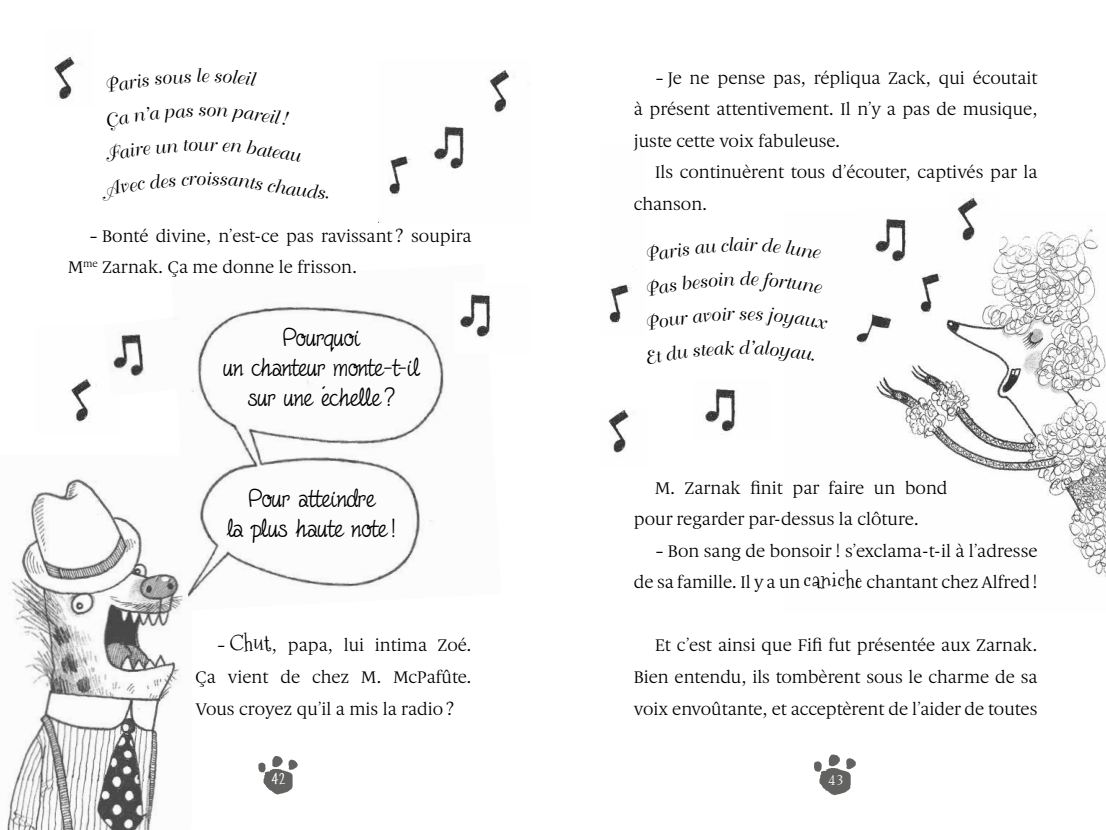
<style>
.page{position:relative;width:1106px;height:830px;background:#fff}
.page>*{position:absolute;margin:0;border:0;box-sizing:border-box;transform-origin:0 0}
.t1{font:28.5px/30px "Fineliner Script";color:#000;text-align:center}
.t2{font:18.75px "Bellevue";color:#000}
.t3{font:18px/31.5px "Gauthier FY";color:#000;text-align:justify}
.t4{font:14.25px "Carrotflower";color:#fff}
.t5{font:13.5px "Gauthier FY";color:#fff}
.s1{font-family:"Mountainsof Christmas";font-size:21.75px}
</style>
<div class="page">
<img style="left:856px;top:225px;width:250px;height:352px">
<img style="left:7px;top:478px;width:173px;height:351px">
<img style="left:172px;top:303px;width:272px;height:307px">
<img style="left:71px;top:378px;width:26px;height:45px">
<img style="left:460px;top:293px;width:32px;height:45px">
<img style="left:379px;top:70px;width:136px;height:153px">
<img style="left:54px;top:55px;width:21px;height:46px">
<img style="left:910px;top:265px;width:47px;height:53px">
<img style="left:863px;top:218px;width:77px;height:51px">
<img style="left:704px;top:388px;width:32px;height:45px">
<img style="left:948px;top:196px;width:50px;height:59px">
<img style="left:608px;top:408px;width:21px;height:45px">
<img style="left:609px;top:284px;width:23px;height:40px">
<img style="left:111px;top:317px;width:75px;height:79px">
<img style="left:258px;top:756px;width:40px;height:39px">
<img style="left:814px;top:754px;width:42px;height:42px">
<p class="t2" style="left:205px;top:99px;width:11px">o</p>
<p class="t2" style="left:254px;top:103px;width:34px;rotate:9deg">reil!</p>
<p class="t2" style="left:257px;top:138px;width:35px;rotate:9deg">atea</p>
<p class="t2" style="left:205px;top:168px;width:7px">i</p>
<p class="t2" style="left:255px;top:172px;width:43px;rotate:9deg">s cha</p>
<p class="t3" style="left:68px;top:220px;width:405px;text-indent:21px">– Bonté divine, n’est-ce pas ravissant? soupira<br>M<sup>me</sup> Zarnak. Ça me donne le frisson.</p>
<h1 class="t1" style="left:223px;top:324px;width:198px">Pourquoi<br>un chanteur monte-t-il sur une échelle?</h1>
<h1 class="t1" style="left:228px;top:484px;width:169px">Pour atteindre<br>la plus haute note!</h1>
<p class="t3" style="left:196px;top:629px;width:277px;text-indent:21px">– <span class="s1">Chut</span>, papa, lui intima Zoé.<br>Ça vient de chez M. McPafûte.<br>Vous croyez qu’il a mis la radio?</p>
<p class="t4" style="left:272px;top:770px;width:15px">42</p>
<p class="t3" style="left:634px;top:62px;width:405px;text-indent:21px">– Je ne pense pas, répliqua Zack, qui écoutait à présent attentivement. Il n’y a pas de musique, juste cette voix fabuleuse.</p>
<p class="t3" style="left:634px;top:157px;width:405px;text-indent:21px">Ils continuèrent tous d’écouter, captivés par la chanson.</p>
<p class="t2" style="left:745px;top:302px;width:9px">e</p>
<p class="t2" style="left:748px;top:337px;width:5px">’</p>
<p class="t3" style="left:634px;top:472px;width:315px;text-indent:21px">M. Zarnak finit par faire un bond pour regarder par-dessus la clôture.</p>
<p class="t3" style="left:634px;top:535px;width:405px;text-align:right">– Bon sang de bonsoir ! s’exclama-t-il à l’adresse de sa famille. Il y a un <span class="s1">caniche</span> chantant chez Alfred!</p>
<p class="t3" style="left:634px;top:629px;width:405px;text-indent:21px">Et c’est ainsi que Fifi fut présentée aux Zarnak.<br>Bien entendu, ils tombèrent sous le charme de sa voix envoûtante, et acceptèrent de l’aider de toutes</p>
<p class="t5" style="left:827px;top:772px;width:18px">43</p>
</div>
